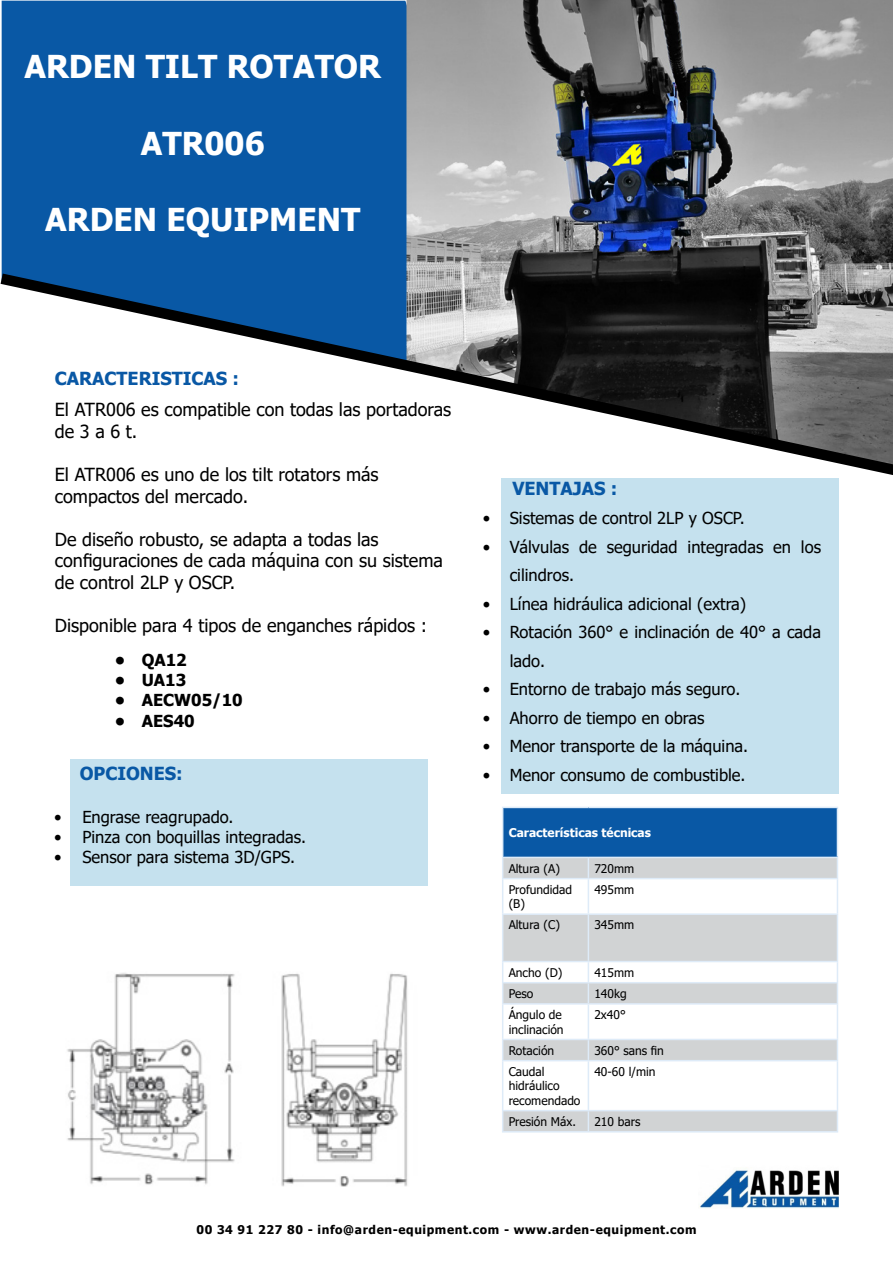
<style>
.page{position:relative;width:893px;height:1263px;background:#fff}
.page>*{position:absolute;margin:0;border:0;box-sizing:border-box;transform-origin:0 0}
.t1{font:700 72px "Tahoma";color:#fcfcea}
.t2{font:700 31.5px "Tahoma";color:#fff}
.t3{font:18px/21.6px "Tahoma";color:#000}
.t4{font:700 18px "Tahoma";color:#0958a5}
.t5{font:16.5px/28.5px "Tahoma";color:#000}
.t6{font:700 16.5px "Tahoma";color:#000}
.t7{font:12px/14.4px "Tahoma";color:#000}
.t8{font:700 12px "Tahoma";letter-spacing:.05em;color:#000}
.t9{font:700 12px "Tahoma";color:#fff}
</style>
<div class="page">
<div style="left:502px;top:478px;width:337px;height:315px;background:#c5e1ee"></div>
<div style="left:503px;top:807px;width:334px;height:50px;background:#0958a5"></div>
<svg style="left:503px;top:858px;width:334px;height:273px"></svg>
<hr style="left:502px;top:807px;width:86px;height:1px;background:#deebf8">
<hr style="left:502px;top:808px;width:1px;height:49px;background:#deebf8">
<hr style="left:588px;top:807px;width:250px;height:1px;background:#deebf8">
<hr style="left:837px;top:808px;width:1px;height:49px;background:#deebf8">
<svg style="left:837px;top:858px;width:1px;height:20px"></svg>
<hr style="left:837px;top:879px;width:1px;height:34px;background:#deebf8">
<hr style="left:837px;top:915px;width:1px;height:46px;background:#deebf8">
<svg style="left:837px;top:962px;width:1px;height:41px"></svg>
<hr style="left:589px;top:1003px;width:249px;height:2px;background:#deebf8">
<hr style="left:837px;top:1005px;width:1px;height:34px;background:#deebf8">
<hr style="left:589px;top:1039px;width:249px;height:1px;background:#deebf8">
<svg style="left:837px;top:1040px;width:1px;height:20px"></svg>
<hr style="left:589px;top:1060px;width:249px;height:1px;background:#deebf8">
<hr style="left:837px;top:1061px;width:1px;height:49px;background:#deebf8">
<hr style="left:589px;top:1110px;width:249px;height:1px;background:#deebf8">
<svg style="left:837px;top:1111px;width:1px;height:20px"></svg>
<hr style="left:589px;top:1131px;width:249px;height:1px;background:#deebf8">
<svg style="left:502px;top:858px;width:1px;height:20px"></svg>
<hr style="left:502px;top:879px;width:1px;height:34px;background:#deebf8">
<hr style="left:502px;top:915px;width:1px;height:46px;background:#deebf8">
<svg style="left:502px;top:962px;width:1px;height:41px"></svg>
<hr style="left:502px;top:1003px;width:87px;height:2px;background:#deebf8">
<hr style="left:502px;top:1005px;width:1px;height:34px;background:#deebf8">
<hr style="left:502px;top:1039px;width:87px;height:1px;background:#deebf8">
<svg style="left:502px;top:1040px;width:1px;height:20px"></svg>
<hr style="left:502px;top:1060px;width:87px;height:1px;background:#deebf8">
<hr style="left:502px;top:1061px;width:1px;height:49px;background:#deebf8">
<hr style="left:502px;top:1110px;width:87px;height:1px;background:#deebf8">
<svg style="left:502px;top:1111px;width:1px;height:20px"></svg>
<hr style="left:502px;top:1131px;width:87px;height:1px;background:#deebf8">
<hr style="left:502px;top:857px;width:86px;height:1px;background:#deebf8">
<hr style="left:588px;top:857px;width:250px;height:1px;background:#deebf8">
<hr style="left:589px;top:878px;width:249px;height:1px;background:#deebf8">
<hr style="left:589px;top:913px;width:249px;height:2px;background:#deebf8">
<hr style="left:589px;top:961px;width:249px;height:1px;background:#deebf8">
<hr style="left:589px;top:982px;width:249px;height:1px;background:#deebf8">
<svg style="left:588px;top:858px;width:1px;height:20px"></svg>
<hr style="left:502px;top:878px;width:87px;height:1px;background:#deebf8">
<hr style="left:588px;top:879px;width:1px;height:34px;background:#deebf8">
<hr style="left:502px;top:913px;width:87px;height:2px;background:#deebf8">
<hr style="left:588px;top:915px;width:1px;height:46px;background:#deebf8">
<hr style="left:502px;top:961px;width:87px;height:1px;background:#deebf8">
<hr style="left:502px;top:982px;width:87px;height:1px;background:#deebf8">
<svg style="left:588px;top:962px;width:1px;height:41px"></svg>
<hr style="left:588px;top:1005px;width:1px;height:34px;background:#deebf8">
<svg style="left:588px;top:1040px;width:1px;height:20px"></svg>
<hr style="left:588px;top:1061px;width:1px;height:49px;background:#deebf8">
<svg style="left:588px;top:1111px;width:1px;height:20px"></svg>
<div style="left:70px;top:759px;width:357px;height:126px;background:#c5e1ee"></div>
<img style="left:67px;top:973px;width:341px;height:214px">
<div style="left:2px;top:1px;width:404px;height:265px;background:#0958a5"></div>
<img style="left:406px;top:0;width:487px;height:266px">
<svg style="left:0;top:266px;width:893px;height:216px"></svg>
<img style="left:699px;top:1170px;width:140px;height:39px">
<h2 class="t2" style="left:24px;top:45px;width:358px">ARDEN TILT ROTATOR</h2>
<h2 class="t2" style="left:141px;top:121px;width:125px">ATR006</h2>
<h1 class="t1" style="left:81px;top:139px;width:285px">ATR004</h1>
<h2 class="t2" style="left:45px;top:198px;width:317px">ARDEN EQUIPMENT</h2>
<p class="t4" style="left:55px;top:366px;width:186px">CARACTERISTICAS :</p>
<p class="t3" style="left:55px;top:400px;width:398px">El ATR006 es compatible con todas las portadoras de3a6t.</p>
<p class="t3" style="left:55px;top:465px;width:325px">El ATR006 es uno de los tilt rotators más compactos del mercado.</p>
<p class="t3" style="left:55px;top:529px;width:390px">De diseño robusto, se adapta a todas las configuraciones de cada máquina con su sistema de control 2LP y OSCP.</p>
<p class="t3" style="left:55px;top:616px;width:374px">Disponible para 4 tipos de enganches rápidos :</p>
<p class="t6" style="left:115px;top:648px;width:74px">• QA12</p>
<p class="t6" style="left:115px;top:668px;width:73px">• UA13</p>
<p class="t6" style="left:115px;top:688px;width:129px">• AECW05/10</p>
<p class="t6" style="left:115px;top:710px;width:81px">• AES40</p>
<p class="t4" style="left:80px;top:761px;width:105px">OPCIONES:</p>
<p class="t5" style="left:54px;top:804px;width:181px">• Engrase reagrupado.</p>
<p class="t5" style="left:54px;top:823px;width:253px">• Pinza con boquillas integradas.</p>
<p class="t5" style="left:54px;top:843px;width:242px">• Sensor para sistema 3D/GPS.</p>
<p class="t4" style="left:512px;top:476px;width:106px">VENTAJAS :</p>
<p class="t5" style="left:483px;top:505px;width:263px">• Sistemas de control 2LP y OSCP.</p>
<p class="t5" style="left:510px;top:533px;width:313px;text-indent:-27px">• Válvulas de seguridad integradas en los cilindros.</p>
<p class="t5" style="left:483px;top:590px;width:265px">• Línea hidráulica adicional (extra)</p>
<p class="t5" style="left:510px;top:619px;width:313px;text-indent:-27px">• Rotación 360° e inclinación de 40° a cada lado.</p>
<p class="t5" style="left:483px;top:676px;width:259px">• Entorno de trabajo más seguro.</p>
<p class="t5" style="left:483px;top:704px;width:223px">• Ahorro de tiempo en obras</p>
<p class="t5" style="left:483px;top:733px;width:267px">• Menor transporte de la máquina.</p>
<p class="t5" style="left:483px;top:761px;width:264px">• Menor consumo de combustible.</p>
<p class="t9" style="left:509px;top:824px;width:144px">Características técnicas</p>
<p class="t7" style="left:509px;top:862px;width:53px">Altura (A)</p>
<p class="t7" style="left:594px;top:862px;width:41px">720mm</p>
<p class="t7" style="left:509px;top:883px;width:65px">Profundidad (B)</p>
<p class="t7" style="left:594px;top:883px;width:41px">495mm</p>
<p class="t7" style="left:509px;top:918px;width:53px">Altura (C)</p>
<p class="t7" style="left:594px;top:918px;width:41px">345mm</p>
<p class="t7" style="left:509px;top:966px;width:55px">Ancho (D)</p>
<p class="t7" style="left:594px;top:966px;width:41px">415mm</p>
<p class="t7" style="left:509px;top:987px;width:26px">Peso</p>
<p class="t7" style="left:594px;top:987px;width:34px">140kg</p>
<p class="t7" style="left:509px;top:1008px;width:56px">Ángulo de inclinación</p>
<p class="t7" style="left:594px;top:1008px;width:33px">2x40°</p>
<p class="t7" style="left:509px;top:1044px;width:47px">Rotación</p>
<p class="t7" style="left:594px;top:1044px;width:71px">360° sans fin</p>
<p class="t7" style="left:509px;top:1065px;width:73px">Caudal hidráulico recomendado</p>
<p class="t7" style="left:594px;top:1065px;width:63px">40-60 l/min</p>
<p class="t7" style="left:509px;top:1115px;width:69px">Presión Máx.</p>
<p class="t7" style="left:594px;top:1115px;width:48px">210 bars</p>
<p class="t8" style="left:196px;top:1221px;width:502px">00 34 91 227 80 - info@arden-equipment.com - www.arden-equipment.com</p>
</div>
